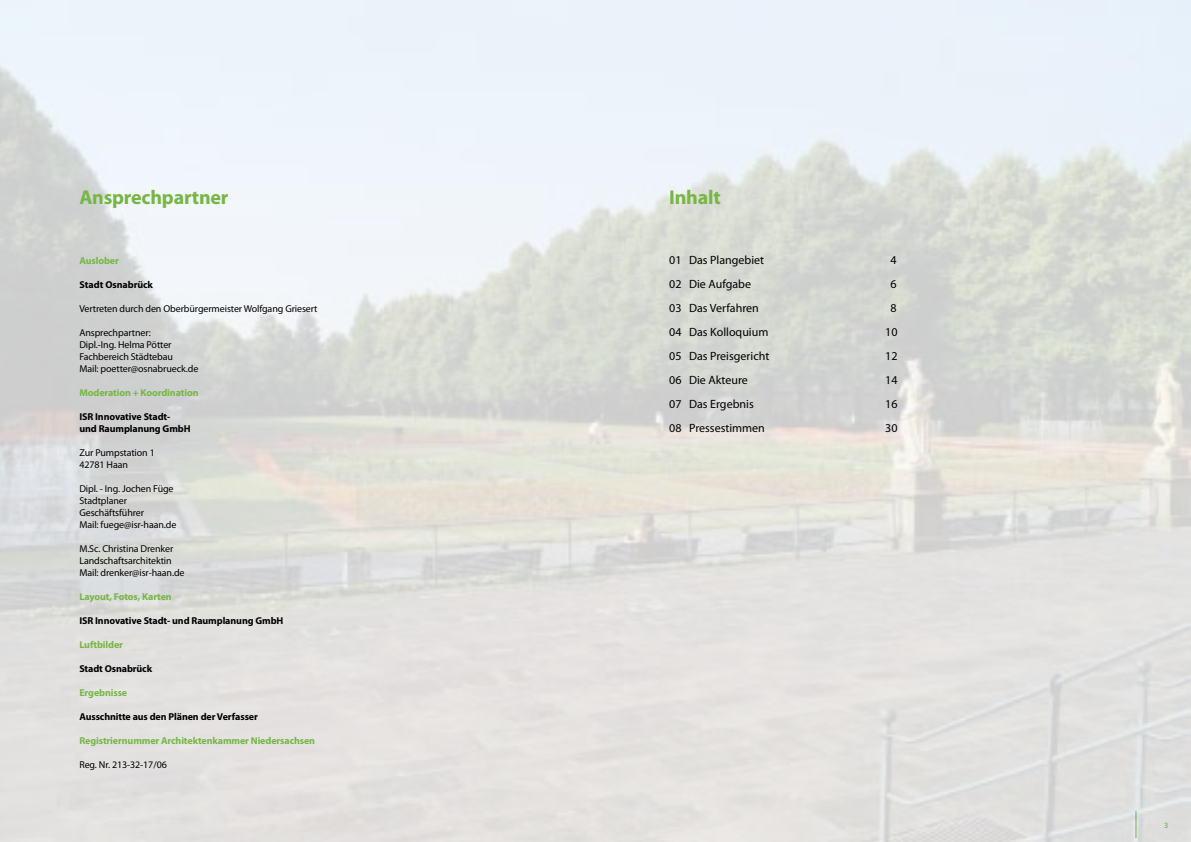
<style>
.page{position:relative;width:1191px;height:842px;background:#fff}
.page>*{position:absolute;margin:0;border:0;box-sizing:border-box;transform-origin:0 0}
.t1{font:700 20px "Myriad Pro";letter-spacing:-.01em;color:#76b744}
.t2{font:12px "Myriad Pro";color:#000}
.t3{font:10px/12px "Myriad Pro";letter-spacing:-.01em;color:#000}
.t4{font:700 10px/12px "Myriad Pro";letter-spacing:-.01em;color:#000}
.t5{font:700 10px "Myriad Pro";letter-spacing:-.01em;color:#76b744}
.t6{font:8px "Myriad Pro";color:#74b743}
</style>
<div class="page">
<h1 class="t1" style="left:79px;top:184px;width:151px">Ansprechpartner</h1>
<h1 class="t1" style="left:669px;top:184px;width:53px">Inhalt</h1>
<p class="t5" style="left:79px;top:254px;width:41px">Auslober</p>
<p class="t4" style="left:79px;top:278px;width:75px">Stadt Osnabrück</p>
<p class="t3" style="left:79px;top:302px;width:240px">Vertreten durch den Oberbürgermeister Wolfgang Griesert</p>
<p class="t3" style="left:79px;top:326px;width:120px">Ansprechpartner:<br>Dipl.-Ing. Helma Pötter<br>Fachbereich Städtebau<br>Mail: poetter@osnabrueck.de</p>
<p class="t5" style="left:79px;top:386px;width:121px">Moderation + Koordination</p>
<p class="t4" style="left:79px;top:410px;width:113px">ISR Innovative Stadt-<br>und Raumplanung GmbH</p>
<p class="t3" style="left:79px;top:446px;width:77px">Zur Pumpstation 1<br>42781 Haan</p>
<p class="t3" style="left:79px;top:482px;width:99px">Dipl. - Ing. Jochen Füge<br>Stadtplaner<br>Geschäftsführer<br>Mail: fuege@isr-haan.de</p>
<p class="t3" style="left:79px;top:542px;width:107px">M.Sc. Christina Drenker<br>Landschaftsarchitektin<br>Mail: drenker@isr-haan.de</p>
<p class="t5" style="left:79px;top:590px;width:94px">Layout, Fotos, Karten</p>
<p class="t4" style="left:79px;top:614px;width:205px">ISR Innovative Stadt- und Raumplanung GmbH</p>
<p class="t5" style="left:79px;top:638px;width:45px">Luftbilder</p>
<p class="t4" style="left:79px;top:662px;width:74px">Stadt Osnabrück</p>
<p class="t5" style="left:79px;top:686px;width:49px">Ergebnisse</p>
<p class="t4" style="left:79px;top:710px;width:180px">Ausschnitte aus den Plänen der Verfasser</p>
<p class="t5" style="left:79px;top:734px;width:237px">Registriernummer Architektenkammer Niedersachsen</p>
<p class="t3" style="left:79px;top:758px;width:89px">Reg. Nr. 213-32-17/06</p>
<p class="t2" style="left:669px;top:253px;width:96px">01 Das Plangebiet</p>
<p class="t2" style="left:890px;top:253px;width:8px">4</p>
<p class="t2" style="left:669px;top:277px;width:83px">02 Die Aufgabe</p>
<p class="t2" style="left:890px;top:277px;width:8px">6</p>
<p class="t2" style="left:669px;top:301px;width:91px">03 Das Verfahren</p>
<p class="t2" style="left:890px;top:301px;width:8px">8</p>
<p class="t2" style="left:669px;top:325px;width:101px">04 Das Kolloquium</p>
<p class="t2" style="left:885px;top:325px;width:14px">10</p>
<p class="t2" style="left:669px;top:349px;width:102px">05 Das Preisgericht</p>
<p class="t2" style="left:885px;top:349px;width:14px">12</p>
<p class="t2" style="left:669px;top:373px;width:80px">06 Die Akteure</p>
<p class="t2" style="left:885px;top:373px;width:14px">14</p>
<p class="t2" style="left:669px;top:397px;width:86px">07 Das Ergebnis</p>
<p class="t2" style="left:885px;top:397px;width:14px">16</p>
<p class="t2" style="left:669px;top:421px;width:97px">08 Pressestimmen</p>
<p class="t2" style="left:885px;top:421px;width:14px">30</p>
<p class="t6" style="left:1164px;top:820px;width:6px">3</p>
</div>
